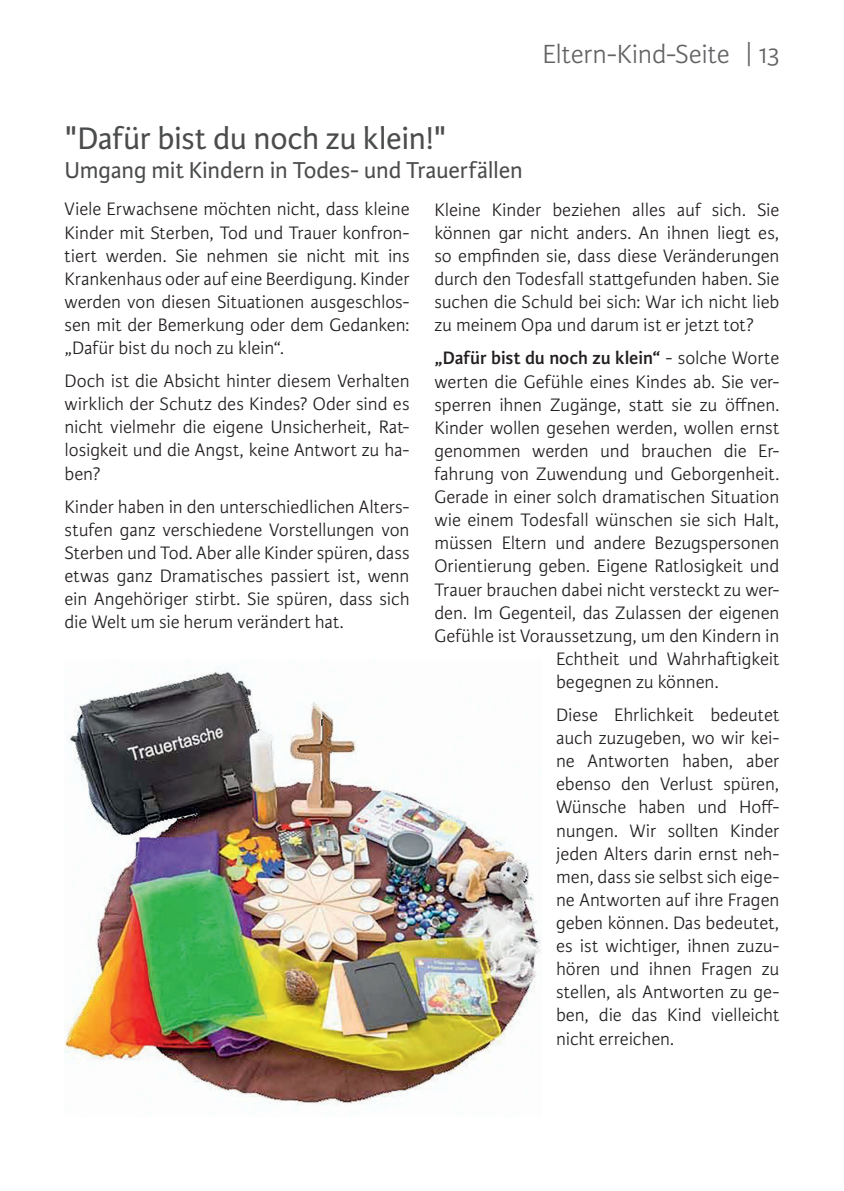
<style>
.page{position:relative;width:844px;height:1191px;background:#fff}
.page>*{position:absolute;margin:0;border:0;box-sizing:border-box;transform-origin:0 0}
.t1{font:33.25px "Karmina Sans";letter-spacing:-.01em;color:#4b4c4d}
.t2{font:300 28px "Karmina Sans";letter-spacing:-.005em;color:#636366}
.t3{font:24.5px "Karmina Sans";letter-spacing:-.005em;color:#4b4c4d}
.t4{font:300 19.25px/23.1px "Karmina Sans";letter-spacing:-.005em;color:#231f20;text-align:justify}
.t5{font:600 19.25px "Karmina Sans";color:#231f20}
.s1{font-weight:300}
</style>
<div class="page">
<img style="left:65px;top:669px;width:476px;height:436px">
<h2 class="t2" style="left:542px;top:39px;width:238px">Eltern-Kind-Seite | 13</h2>
<h1 class="t1" style="left:64px;top:120px;width:383px">"Dafür bist du noch zu klein!"</h1>
<p class="t3" style="left:64px;top:157px;width:459px">Umgang mit Kindern in Todes- und Trauerfällen</p>
<p class="t4" style="left:434px;top:198px;width:346px">Kleine Kinder beziehen alles auf sich. Sie können gar nicht anders. An ihnen liegt es, so empfinden sie, dass diese Veränderungen durch den Todesfall stattgefunden haben. Sie suchen die Schuld bei sich: War ich nicht lieb zu meinem Opa und darum ist er jetzt tot?</p>
<p class="t5" style="left:434px;top:347px;width:346px">„Dafür bist du noch zu klein“ <span class="s1">- solche Worte</span></p>
<p class="t4" style="left:434px;top:370px;width:346px">werten die Gefühle eines Kindes ab. Sie ver-</p>
<p class="t4" style="left:434px;top:393px;width:346px">sperren ihnen Zugänge, statt sie zu öffnen.</p>
<p class="t4" style="left:434px;top:416px;width:346px">Kinder wollen gesehen werden, wollen ernst</p>
<p class="t4" style="left:434px;top:439px;width:346px">genommen werden und brauchen die Er-</p>
<p class="t4" style="left:434px;top:462px;width:346px">fahrung von Zuwendung und Geborgenheit.</p>
<p class="t4" style="left:434px;top:486px;width:346px">Gerade in einer solch dramatischen Situation</p>
<p class="t4" style="left:434px;top:509px;width:346px">wie einem Todesfall wünschen sie sich Halt,</p>
<p class="t4" style="left:434px;top:532px;width:346px">müssen Eltern und andere Bezugspersonen</p>
<p class="t4" style="left:434px;top:555px;width:346px">Orientierung geben. Eigene Ratlosigkeit und</p>
<p class="t4" style="left:434px;top:578px;width:346px">Trauer brauchen dabei nicht versteckt zu wer-</p>
<p class="t4" style="left:434px;top:601px;width:346px">den. Im Gegenteil, das Zulassen der eigenen</p>
<p class="t4" style="left:434px;top:624px;width:346px">Gefühle ist Voraussetzung, um den Kindern in</p>
<p class="t4" style="left:556px;top:647px;width:225px">Echtheit und Wahrhaftigkeit</p>
<p class="t4" style="left:556px;top:670px;width:164px">begegnen zu können.</p>
<p class="t4" style="left:556px;top:703px;width:225px">Diese Ehrlichkeit bedeutet auch zuzugeben, wo wir kei&shy;ne Antworten haben, aber ebenso den Verlust spüren, Wünsche haben und Hoff&shy;nungen. Wir sollten Kinder jeden Alters darin ernst neh&shy;men, dass sie selbst sich eige&shy;ne Antworten auf ihre Fragen geben können. Das bedeutet, es ist wichtiger, ihnen zuzu&shy;hören und ihnen Fragen zu stellen, als Antworten zu ge&shy;ben, die das Kind vielleicht nicht erreichen.</p>
<p class="t4" style="left:64px;top:198px;width:346px">Viele Erwachsene möchten nicht, dass kleine Kinder mit Sterben, Tod und Trauer konfron&shy;tiert werden. Sie nehmen sie nicht mit ins Krankenhaus oder auf eine Beerdigung. Kinder werden von diesen Situationen ausgeschlos&shy;sen mit der Bemerkung oder dem Gedanken: „Dafür bist du noch zu klein“.</p>
<p class="t4" style="left:64px;top:370px;width:346px">Doch ist die Absicht hinter diesem Verhalten wirklich der Schutz des Kindes? Oder sind es nicht vielmehr die eigene Unsicherheit, Rat&shy;losigkeit und die Angst, keine Antwort zu ha&shy;ben?</p>
<p class="t4" style="left:64px;top:495px;width:346px">Kinder haben in den unterschiedlichen Alters&shy;stufen ganz verschiedene Vorstellungen von Sterben und Tod. Aber alle Kinder spüren, dass etwas ganz Dramatisches passiert ist, wenn ein Angehöriger stirbt. Sie spüren, dass sich die Welt um sie herum verändert hat.</p>
</div>
